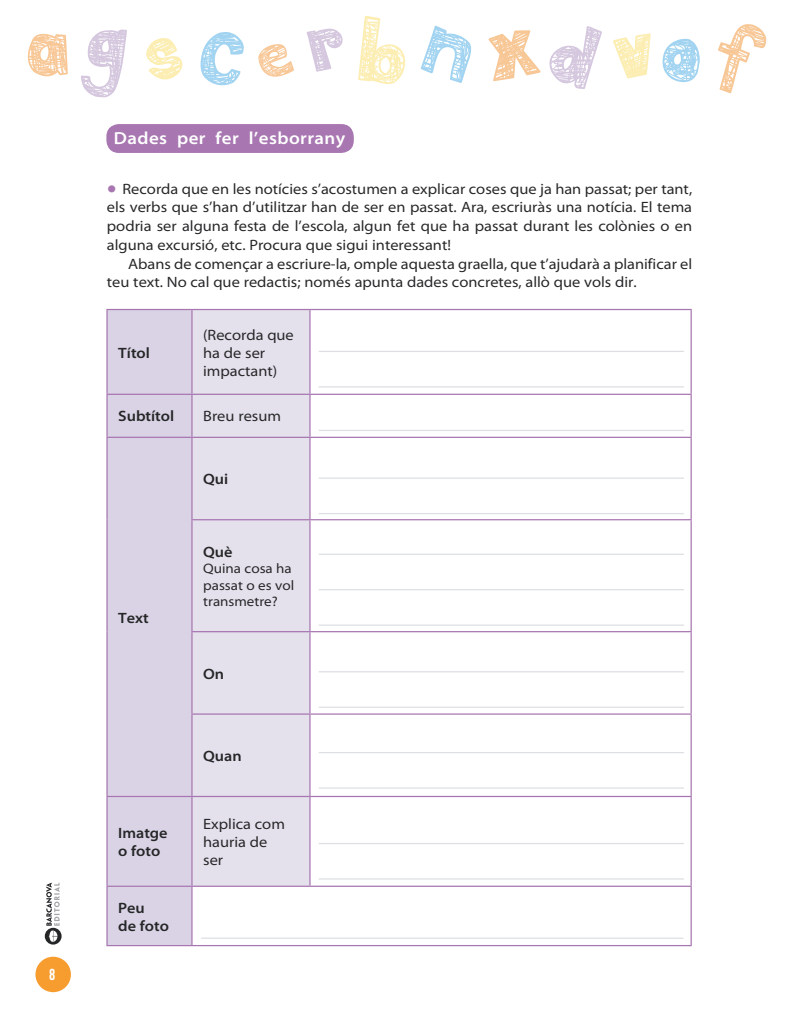
<style>
.page{position:relative;width:798px;height:1028px;background:#fff}
.page>*{position:absolute;margin:0;border:0;box-sizing:border-box;transform-origin:0 0}
.t1{font:600 semi-expanded 17.5px "Myriad Pro";letter-spacing:.025em;color:#fff}
.t2{font:semi-expanded 15px/18.8px "Myriad Pro";color:#252627}
.t3{font:600 semi-expanded 15px/18px "Myriad Pro";color:#252627}
.t4{font:700 15px "Heading Pro";color:#fff}
.t5{font:semi-expanded 13.75px/16.5px "Myriad Pro";color:#252627}
.s1{font-family:"VAG Rounded Std";font-weight:300;font-stretch:normal;font-size:20px;color:#a877b1}
</style>
<div class="page">
<div style="left:106px;top:124px;width:247px;height:29px;background:#a877b1;border-radius:12px"></div>
<div style="left:108px;top:310px;width:83px;height:635px;background:#dad3e5"></div>
<svg style="left:192px;top:310px;width:498px;height:635px"></svg>
<div style="left:310px;top:520px;width:381px;height:111px;background:#fff"></div>
<hr style="left:106px;top:309px;width:86px;height:1px;background:#a877b1">
<hr style="left:106px;top:310px;width:2px;height:84px;background:#a877b1">
<hr style="left:192px;top:309px;width:118px;height:1px;background:#a877b1">
<hr style="left:191px;top:310px;width:1px;height:84px;background:#a877b1">
<hr style="left:310px;top:309px;width:381px;height:1px;background:#a877b1">
<hr style="left:309px;top:310px;width:1px;height:84px;background:#a877b1">
<hr style="left:106px;top:394px;width:86px;height:1px;background:#a877b1">
<hr style="left:106px;top:395px;width:2px;height:42px;background:#a877b1">
<hr style="left:192px;top:394px;width:118px;height:1px;background:#a877b1">
<hr style="left:191px;top:395px;width:1px;height:42px;background:#a877b1">
<hr style="left:310px;top:394px;width:381px;height:1px;background:#a877b1">
<hr style="left:309px;top:395px;width:1px;height:42px;background:#a877b1">
<hr style="left:106px;top:437px;width:86px;height:1px;background:#a877b1">
<hr style="left:106px;top:438px;width:2px;height:82px;background:#a877b1">
<hr style="left:192px;top:437px;width:118px;height:1px;background:#a877b1">
<hr style="left:191px;top:438px;width:1px;height:81px;background:#a877b1">
<hr style="left:310px;top:437px;width:381px;height:1px;background:#a877b1">
<hr style="left:309px;top:438px;width:1px;height:81px;background:#a877b1">
<hr style="left:106px;top:520px;width:2px;height:111px;background:#a877b1">
<hr style="left:191px;top:519px;width:119px;height:1px;background:#a877b1">
<hr style="left:191px;top:520px;width:1px;height:111px;background:#a877b1">
<hr style="left:310px;top:519px;width:381px;height:1px;background:#a877b1">
<hr style="left:309px;top:520px;width:1px;height:111px;background:#a877b1">
<hr style="left:106px;top:631px;width:2px;height:83px;background:#a877b1">
<hr style="left:191px;top:631px;width:119px;height:1px;background:#a877b1">
<hr style="left:191px;top:632px;width:1px;height:81px;background:#a877b1">
<hr style="left:310px;top:631px;width:381px;height:1px;background:#a877b1">
<hr style="left:309px;top:632px;width:1px;height:81px;background:#a877b1">
<hr style="left:106px;top:714px;width:2px;height:82px;background:#a877b1">
<hr style="left:191px;top:713px;width:119px;height:1px;background:#a877b1">
<hr style="left:191px;top:714px;width:1px;height:82px;background:#a877b1">
<hr style="left:310px;top:713px;width:381px;height:1px;background:#a877b1">
<hr style="left:309px;top:714px;width:1px;height:82px;background:#a877b1">
<hr style="left:106px;top:796px;width:86px;height:1px;background:#a877b1">
<hr style="left:106px;top:797px;width:2px;height:88px;background:#a877b1">
<hr style="left:192px;top:796px;width:118px;height:1px;background:#a877b1">
<hr style="left:191px;top:797px;width:1px;height:88px;background:#a877b1">
<hr style="left:310px;top:796px;width:381px;height:1px;background:#a877b1">
<hr style="left:309px;top:797px;width:1px;height:88px;background:#a877b1">
<hr style="left:106px;top:885px;width:86px;height:2px;background:#a877b1">
<hr style="left:106px;top:887px;width:2px;height:58px;background:#a877b1">
<hr style="left:192px;top:885px;width:118px;height:2px;background:#a877b1">
<hr style="left:191px;top:887px;width:1px;height:58px;background:#a877b1">
<hr style="left:310px;top:885px;width:381px;height:2px;background:#a877b1">
<hr style="left:106px;top:945px;width:86px;height:1px;background:#a877b1">
<hr style="left:192px;top:945px;width:118px;height:1px;background:#a877b1">
<hr style="left:310px;top:945px;width:381px;height:1px;background:#a877b1">
<hr style="left:690px;top:310px;width:1px;height:84px;background:#a877b1">
<hr style="left:690px;top:395px;width:1px;height:42px;background:#a877b1">
<hr style="left:690px;top:438px;width:1px;height:81px;background:#a877b1">
<hr style="left:690px;top:520px;width:1px;height:111px;background:#a877b1">
<hr style="left:690px;top:632px;width:1px;height:81px;background:#a877b1">
<hr style="left:690px;top:714px;width:1px;height:82px;background:#a877b1">
<hr style="left:690px;top:797px;width:1px;height:88px;background:#a877b1">
<hr style="left:690px;top:887px;width:1px;height:58px;background:#a877b1">
<hr style="left:318px;top:351px;width:365px;height:1px;background:#dddfe3">
<hr style="left:318px;top:386px;width:365px;height:1px;background:#dddfe3">
<hr style="left:318px;top:477px;width:365px;height:2px;background:#dddfe3">
<hr style="left:318px;top:513px;width:365px;height:1px;background:#dddfe3">
<hr style="left:318px;top:671px;width:365px;height:1px;background:#dddfe3">
<hr style="left:318px;top:706px;width:365px;height:2px;background:#dddfe3">
<hr style="left:318px;top:752px;width:365px;height:1px;background:#dddfe3">
<hr style="left:318px;top:787px;width:365px;height:1px;background:#dddfe3">
<hr style="left:318px;top:843px;width:365px;height:1px;background:#dddfe3">
<hr style="left:318px;top:878px;width:365px;height:1px;background:#dddfe3">
<hr style="left:201px;top:937px;width:482px;height:1px;background:#dddfe3">
<hr style="left:318px;top:553px;width:365px;height:2px;background:#dddfe3">
<hr style="left:318px;top:589px;width:365px;height:1px;background:#dddfe3">
<hr style="left:318px;top:624px;width:365px;height:2px;background:#dddfe3">
<hr style="left:318px;top:430px;width:365px;height:1px;background:#dddfe3">
<div style="left:35px;top:956px;width:36px;height:36px;background:#f79c2e;border-radius:50%"></div>
<svg style="left:45px;top:882px;width:17px;height:62px"></svg>
<p class="t4" style="left:49px;top:965px;width:8px">8</p>
<p class="t1" style="left:114px;top:127px;width:233px">Dades per fer l’esborrany</p>
<p class="t2" style="left:107px;top:179px;width:586px;text-align:justify"><span class="s1">•</span> Recorda que en les notícies s’acostumen a explicar coses que ja han passat; per tant, els verbs que s’han d’utilitzar han de ser en passat. Ara, escriuràs una notícia. El tema podria ser alguna festa de l’escola, algun fet que ha passat durant les colònies o en alguna excursió, etc. Procura que sigui interessant!</p>
<p class="t2" style="left:107px;top:254px;width:586px;text-indent:21px">Abans de començar a escriure-la, omple aquesta graella, que t’ajudarà a planificar el teu text. No cal que redactis; només apunta dades concretes, allò que vols dir.</p>
<p class="t3" style="left:118px;top:343px;width:33px">Títol</p>
<p class="t2" style="left:203px;top:325px;width:92px;line-height:18px">(Recorda que ha de ser impactant)</p>
<p class="t3" style="left:118px;top:407px;width:57px">Subtítol</p>
<p class="t2" style="left:203px;top:407px;width:79px">Breu resum</p>
<p class="t3" style="left:203px;top:469px;width:27px">Qui</p>
<p class="t3" style="left:118px;top:608px;width:32px">Text</p>
<p class="t3" style="left:203px;top:542px;width:31px">Què</p>
<p class="t5" style="left:203px;top:560px;width:92px">Quina cosa ha passat o es vol transmetre?</p>
<p class="t3" style="left:203px;top:664px;width:23px">On</p>
<p class="t3" style="left:203px;top:746px;width:40px">Quan</p>
<p class="t3" style="left:118px;top:823px;width:51px">Imatge o foto</p>
<p class="t2" style="left:203px;top:814px;width:83px;line-height:18px">Explica com hauria de ser</p>
<p class="t3" style="left:118px;top:898px;width:52px">Peu<br>de foto</p>
</div>
